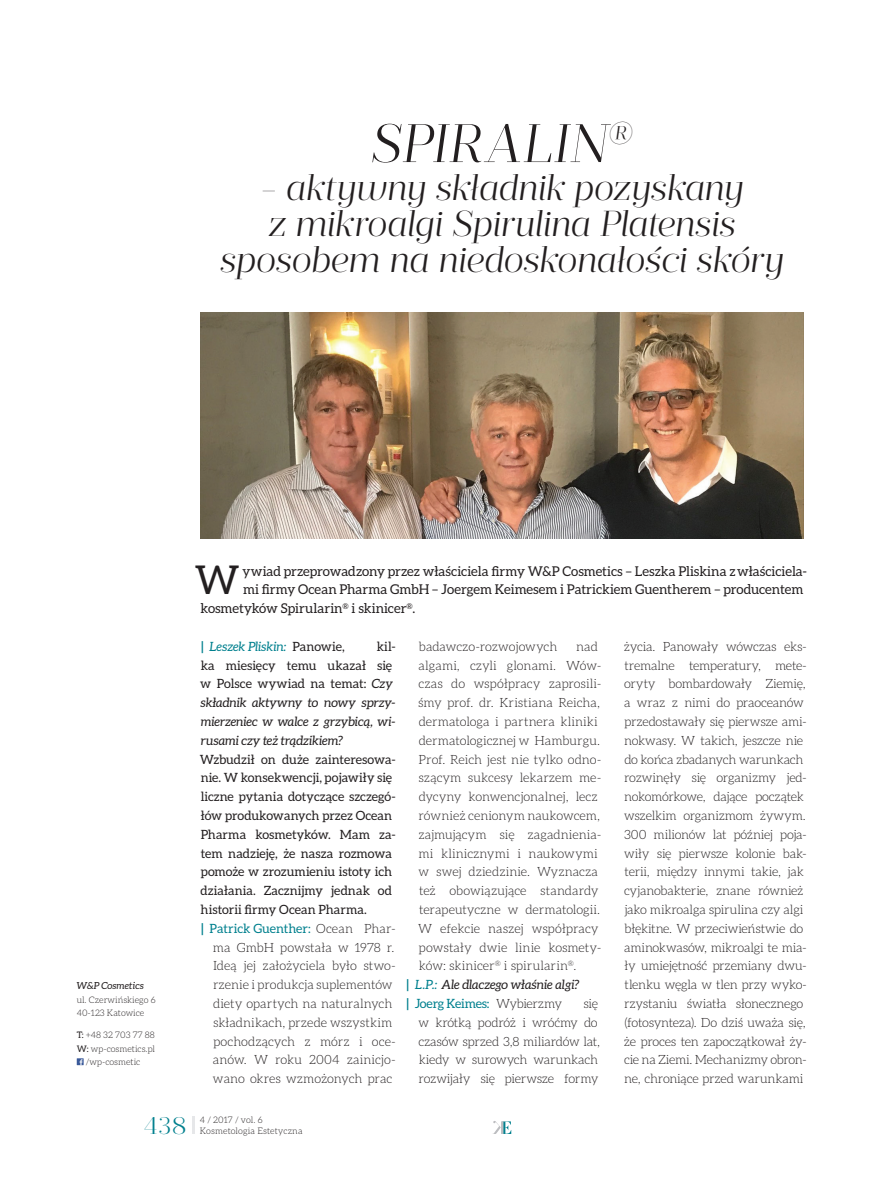
<style>
.page{position:relative;width:872px;height:1191px;background:#fff}
.page>*{position:absolute;margin:0;border:0;box-sizing:border-box;transform-origin:0 0}
.Tytuł_art__sponsorow{font:italic 300 54px "Prumo Display";letter-spacing:.01em;color:#231f20}
.body_Wstęp{font:39.75px "Aleo";color:#231f20}
.Podtytuł{font:italic 300 36px/36px "Prumo Display";letter-spacing:-.01em;color:#231f20;text-align:center}
.Numer_strony{font:300 24px "Prumo Display";color:#00808e}
.body_Wstęp-2{font:13.5px "Aleo";color:#231f20}
.t1{font:300 12.75px/18.8px "Aleo";letter-spacing:-.01em;color:#231f20}
.t2{font:12.75px/18.8px "Aleo";letter-spacing:.005em;color:#231f20}
.t3{font:italic 12.75px/18.8px "Aleo";letter-spacing:-.005em;color:#231f20}
.t4{font:12.75px "Aleo";color:#00808e}
.t5{font:italic 12.75px "Aleo";letter-spacing:-.005em;color:#00808e}
.autor_Nazwisko{font:italic 9.75px "Aleo";color:#231f20}
.autor_opis{font:300 9px/13.5px "Aleo";color:#231f20}
.s1{font-weight:400}
.s2{font-weight:700;font-style:normal}
.s3{font-style:normal;color:#231f20}
.s4{font-style:italic}
.s5{font-weight:700}
.s6{font-weight:700;font-style:normal;color:#00808e}
.s7{color:#00808e}
</style>
<div class="page">
<svg style="left:493px;top:1121px;width:18px;height:13px"></svg>
<hr style="left:192px;top:1117px;width:3px;height:17px;background:#e6e7e9">
<svg style="left:77px;top:1058px;width:7px;height:7px"></svg>
<svg style="left:80px;top:1059px;width:3px;height:6px"></svg>
<img style="left:201px;top:312px;width:603px;height:226px">
<p class="Tytuł_art__sponsorow" style="left:372px;top:112px;width:264px">SPIRALIN<sup>®</sup></p>
<p class="Podtytuł" style="left:220px;top:169px;width:565px">- aktywny składnik pozyskany<br>z mikroalgi Spirulina Platensis sposobem na niedoskonałości skóry</p>
<p class="autor_Nazwisko" style="left:77px;top:980px;width:68px">W&amp;P Cosmetics</p>
<p class="autor_opis" style="left:77px;top:993px;width:80px">ul. Czerwińskiego 6<br>40-123 Katowice</p>
<p class="autor_opis" style="left:77px;top:1029px;width:79px"><span class="s1">T:</span> +48 32 703 77 88</p>
<p class="autor_opis" style="left:77px;top:1042px;width:80px"><span class="s1">W:</span> wp-cosmetics.pl</p>
<p class="autor_opis" style="left:86px;top:1056px;width:56px">/wp-cosmetic</p>
<p class="body_Wstęp" style="left:195px;top:558px;width:46px">W</p>
<p class="body_Wstęp-2" style="left:242px;top:563px;width:566px">ywiad przeprowadzony przez właściciela firmy W&amp;P Cosmetics – Leszka Pliskina z właściciela-</p>
<p class="body_Wstęp-2" style="left:243px;top:582px;width:561px">mi firmy Ocean Pharma GmbH – Joergem Keimesem i Patrickiem Guentherem – producentem</p>
<p class="body_Wstęp-2" style="left:200px;top:601px;width:216px">kosmetyków Spirularin<sup>®</sup> i skinicer<sup>®</sup>.</p>
<p class="t5" style="left:201px;top:639px;width:145px"><span class="s2">|</span> Leszek Pliskin: <span class="s3">Panowie,</span></p>
<p class="t2" style="left:200px;top:636px;width:197px;text-indent:177px">kil&shy;ka miesięcy temu ukazał się w Polsce wywiad na temat: <span class="s4">Czy składnik</span></p>
<p class="t3" style="left:252px;top:693px;width:145px">aktywny to nowy sprzy-</p>
<p class="t3" style="left:201px;top:712px;width:196px;text-indent:51px">c w walce z grzybicą, wi&shy;rusami czy też trądzikie</p>
<p class="t3" style="left:201px;top:712px;width:31px">mierzenie</p>
<p class="t2" style="left:200px;top:730px;width:197px;text-indent:128px"><span class="s4">m?<br></span>Wzbudził on duże zainteresowa&shy;nie. W konsekwencji, pojawiły się liczne pytania dotyczące szczegó&shy;łów produkowanych przez Ocean<br>Pharma kosmetyków. Mam za&shy;tem nadzieję, że nasza rozmowa pomoże w zrozumieniu istoty ich działania. Zacznijmy jednak od historii firmy Ocean Pharma.</p>
<p class="t4" style="left:201px;top:921px;width:9px"><span class="s5">|</span>|Patrick</p>
<p class="t4" style="left:262px;top:921px;width:7px">Guenther:</p>
<p class="t1" style="left:213px;top:920px;width:184px;text-indent:103px">Ocean Phar&shy;ma GmbH powstała w 1978 r.<br>Ideą jej założyciela było stwo&shy;rzenie i produkcja suplementów diety opartych na naturalnych składnikach, przede wszystkim pochodzących z mórz i oce&shy;anów. W roku 2004 zainicjo&shy;wano okres wzmożonych prac</p>
<p class="t1" style="left:418px;top:638px;width:185px;text-indent:158px">nad algami, czyli glonami. Wów&shy;czas do współpracy zaprosili&shy;śmy prof. dr. Kristiana Reicha, dermatologa i partnera kliniki dermatologicznej w Hamburgu.<br>Prof. Reich jest nie tylko odno&shy;szącym sukcesy lekarzem me&shy;dycyny konwencjonalnej, lecz również cenionym naukowcem, zajmującym się zagadnienia&shy;mi klinicznymi i naukowymi w swej dziedzinie. Wyznacza też obowiązujące standardy terapeutyczne w dermatologii.<br>W efekcie naszej współpracy powstały dwie linie kosmety&shy;ków: skinicer<sup>®</sup> i spirularin<sup>®</sup>.</p>
<p class="t3" style="left:407px;top:975px;width:174px"><span class="s6">|</span> <span class="s7">L.P.:</span> Ale dlaczego właśnie algi?</p>
<p class="t4" style="left:407px;top:996px;width:19px"><span class="s5">|</span> Joerg</p>
<p class="t4" style="left:455px;top:996px;width:6px">Keimes:</p>
<p class="t1" style="left:496px;top:995px;width:67px">Wybierzmy</p>
<p class="t1" style="left:419px;top:638px;width:140px">badawczo-rozwojowych</p>
<p class="t1" style="left:418px;top:995px;width:183px;text-indent:165px">się w krótką podróż i wróćmy do czasów sprzed 3,8 miliardów lat, kiedy w surowych warunkach rozwijały się pierwsze formy</p>
<p class="t1" style="left:624px;top:638px;width:184px">życia. Panowały wówczas eks&shy;tremalne temperatury, mete&shy;oryty bombardowały Ziemię, a wraz z nimi do praoceanów przedostawały się pierwsze ami&shy;nokwasy. W takich, jeszcze nie do końca zbadanych warunkach rozwinęły się organizmy jed&shy;nokomórkowe, dające początek wszelkim organizmom żywym.<br>300 milionów lat później poja&shy;wiły się pierwsze kolonie bak&shy;terii, między innymi takie, jak cyjanobakterie, znane również jako mikroalga spirulina czy algi błękitne. W przeciwieństwie do aminokwasów, mikroalgi te mia&shy;ły umiejętność przemiany dwu&shy;tlenku węgla w tlen przy wyko&shy;rzystaniu światła słonecznego (fotosynteza). Do dziś uważa się, że proces ten zapoczątkował ży&shy;cie na Ziemi. Mechanizmy obron&shy;ne, chroniące przed warunkami</p>
<p class="autor_opis" style="left:200px;top:1114px;width:64px">4 / 2017 / vol. 6</p>
<p class="Numer_strony" style="left:143px;top:1111px;width:46px">438</p>
<p class="autor_opis" style="left:200px;top:1124px;width:104px">Kosmetologia Estetyczna</p>
</div>
